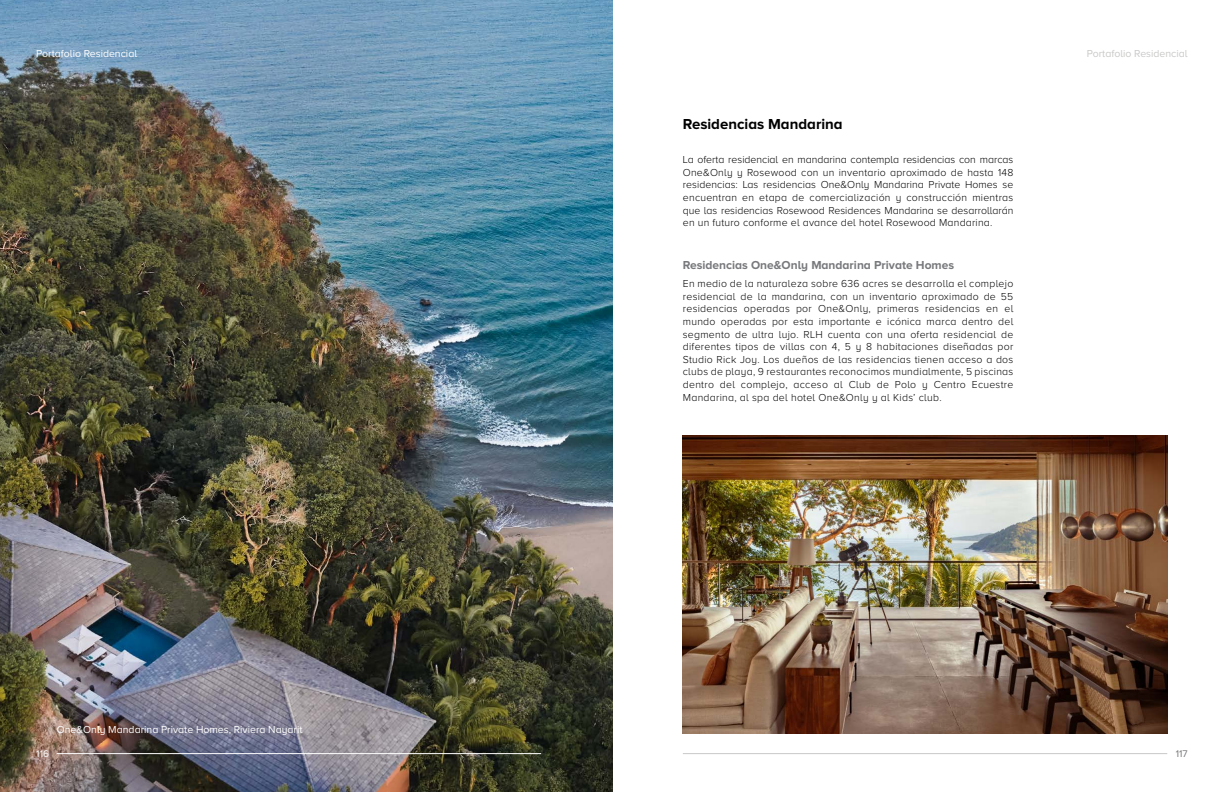
<style>
.page{position:relative;width:1224px;height:792px;background:#fff}
.page>*{position:absolute;margin:0;border:0;box-sizing:border-box;transform-origin:0 0}
.Subtítulos_3{font:700 15px "Proxima Nova A";color:#000}
.Subtítulos_4{font:700 12px "Proxima Nova A";color:#78797c}
.copy_regular{font:300 10.5px/12.6px "Proxima Nova A";letter-spacing:.025em;color:#000;text-align:justify}
.mini_derecha{font:10.5px "Proxima Nova A";color:#fff}
.mini_derecha-2{font:10.5px "Proxima Nova A";color:#c9c9c8}
.t1{font:10px "Proxima Nova A";color:#fff}
.t2{font:10px "Proxima Nova A";color:#78797c}
</style>
<div class="page">
<img style="left:0;top:0;width:612px;height:792px">
<img style="left:612px;top:0;width:556px;height:792px">
<p class="mini_derecha" style="left:36px;top:47px;width:102px">Portafolio Residencial</p>
<p class="mini_derecha-2" style="left:1087px;top:47px;width:102px">Portafolio Residencial</p>
<p class="mini_derecha" style="left:57px;top:724px;width:247px">One&amp;Only Mandarina Private Homes, Riviera Nayarit</p>
<p class="Subtítulos_3" style="left:683px;top:116px;width:161px">Residencias Mandarina</p>
<p class="copy_regular" style="left:683px;top:153px;width:332px">La oferta residencial en mandarina contempla residencias con marcas One&amp;Only y Rosewood con un inventario aproximado de hasta 148 residencias: Las residencias One&amp;Only Mandarina Private Homes se encuentran en etapa de comercialización y construcción mientras que las residencias Rosewood Residences Mandarina se desarrollarán en un futuro conforme el avance del hotel Rosewood Mandarina.</p>
<p class="Subtítulos_4" style="left:683px;top:258px;width:273px">Residencias One&amp;Only Mandarina Private Homes</p>
<p class="copy_regular" style="left:683px;top:277px;width:332px">En medio de la naturaleza sobre 636 acres se desarrolla el complejo residencial de la mandarina, con un inventario aproximado de 55 residencias operadas por One&amp;Only, primeras residencias en el mundo operadas por esta importante e icónica marca dentro del segmento de ultra lujo. RLH cuenta con una oferta residencial de diferentes tipos de villas con 4, 5 y 8 habitaciones diseñadas por Studio Rick Joy. Los dueños de las residencias tienen acceso a dos clubs de playa, 9 restaurantes reconocimos mundialmente, 5 piscinas dentro del complejo, acceso al Club de Polo y Centro Ecuestre Mandarina, al spa del hotel One&amp;Only y al Kids’ club.</p>
<p class="t1" style="left:36px;top:748px;width:14px">116</p>
<p class="t2" style="left:1176px;top:748px;width:13px">117</p>
</div>
